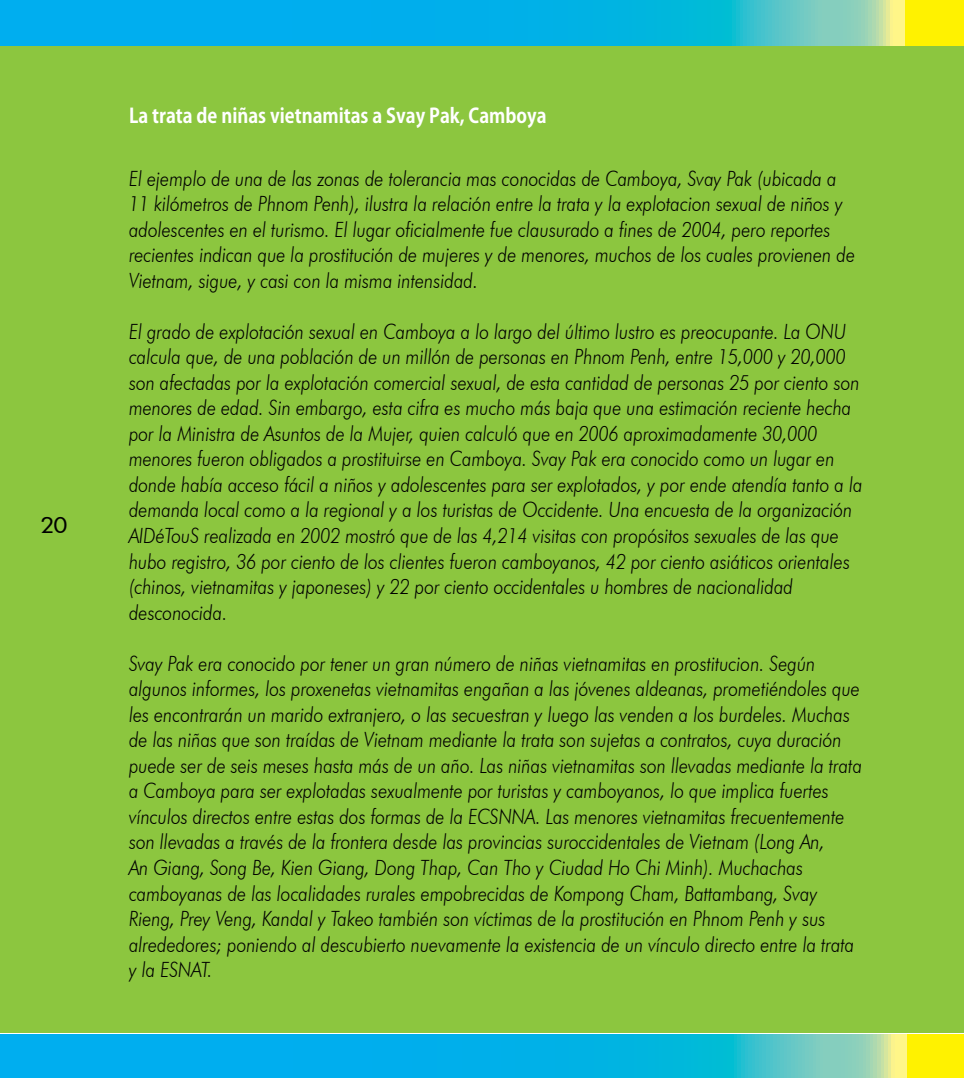
<style>
.page{position:relative;width:964px;height:1078px;background:#fff}
.page>*{position:absolute;margin:0;border:0;box-sizing:border-box;transform-origin:0 0}
.t1{font:italic 300 21px/25.6px "Futura BT";color:#000;scale:.85 1}
.t2{font:500 21px "Futura";color:#000;scale:1.1 1}
.t3{font:700 20px "Koz Go Pro";color:#fff;scale:.9 1}
</style>
<div class="page">
<svg style="left:0;top:0;width:906px;height:45px;background:#18b6e0"></svg>
<div style="left:906px;top:0;width:58px;height:45px;background:#fff200"></div>
<svg style="left:0;top:1034px;width:907px;height:43px;background:#18b6e0"></svg>
<div style="left:907px;top:1033px;width:57px;height:44px;background:#fff200"></div>
<div style="left:0;top:46px;width:964px;height:986px;background:#8cc63f"></div>
<p class="t2" style="left:40px;top:511px;width:26px">20</p>
<p class="t3" style="left:129px;top:103px;width:465px">La trata de niñas vietnamitas a Svay Pak, Camboya</p>
<p class="t1" style="left:129px;top:165px;width:856px">El ejemplo de una de las zonas de tolerancia mas conocidas de Camboya, Svay Pak (ubicada a 11 kilómetros de Phnom Penh), ilustra la relación entre la trata y la explotacion sexual de niños y adolescentes en el turismo. El lugar oficialmente fue clausurado a fines de 2004, pero reportes recientes indican que la prostitución de mujeres y de menores, muchos de los cuales provienen de Vietnam, sigue, y casi con la misma intensidad.</p>
<p class="t1" style="left:129px;top:318px;width:864px">El grado de explotación sexual en Camboya a lo largo del último lustro es preocupante. La ONU calcula que, de una población de un millón de personas en Phnom Penh, entre 15,000 y 20,000 son afectadas por la explotación comercial sexual, de esta cantidad de personas 25 por ciento son menores de edad. Sin embargo, esta cifra es mucho más baja que una estimación reciente hecha por la Ministra de Asuntos de la Mujer, quien calculó que en 2006 aproximadamente 30,000 menores fueron obligados a prostituirse en Camboya. Svay Pak era conocido como un lugar en donde había acceso fácil a niños y adolescentes para ser explotados, y por ende atendía tanto a la demanda local como a la regional y a los turistas de Occidente. Una encuesta de la organización AIDéTouS realizada en 2002 mostró que de las 4,214 visitas con propósitos sexuales de las que hubo registro, 36 por ciento de los clientes fueron camboyanos, 42 por ciento asiáticos orientales (chinos, vietnamitas y japoneses) y 22 por ciento occidentales u hombres de nacionalidad desconocida.</p>
<p class="t1" style="left:129px;top:650px;width:864px">Svay Pak era conocido por tener un gran número de niñas vietnamitas en prostitucion. Según algunos informes, los proxenetas vietnamitas engañan a las jóvenes aldeanas, prometiéndoles que les encontrarán un marido extranjero, o las secuestran y luego las venden a los burdeles. Muchas de las niñas que son traídas de Vietnam mediante la trata son sujetas a contratos, cuya duración puede ser de seis meses hasta más de un año. Las niñas vietnamitas son llevadas mediante la trata a Camboya para ser explotadas sexualmente por turistas y camboyanos, lo que implica fuertes vínculos directos entre estas dos formas de la ECSNNA. Las menores vietnamitas frecuentemente son llevadas a través de la frontera desde las provincias suroccidentales de Vietnam (Long An,<br>An Giang, Song Be, Kien Giang, Dong Thap, Can Tho y Ciudad Ho Chi Minh). Muchachas camboyanas de las localidades rurales empobrecidas de Kompong Cham, Battambang, Svay Rieng, Prey Veng, Kandal y Takeo también son víctimas de la prostitución en Phnom Penh y sus alrededores; poniendo al descubierto nuevamente la existencia de un vínculo directo entre la trata y la ESNAT.</p>
</div>
